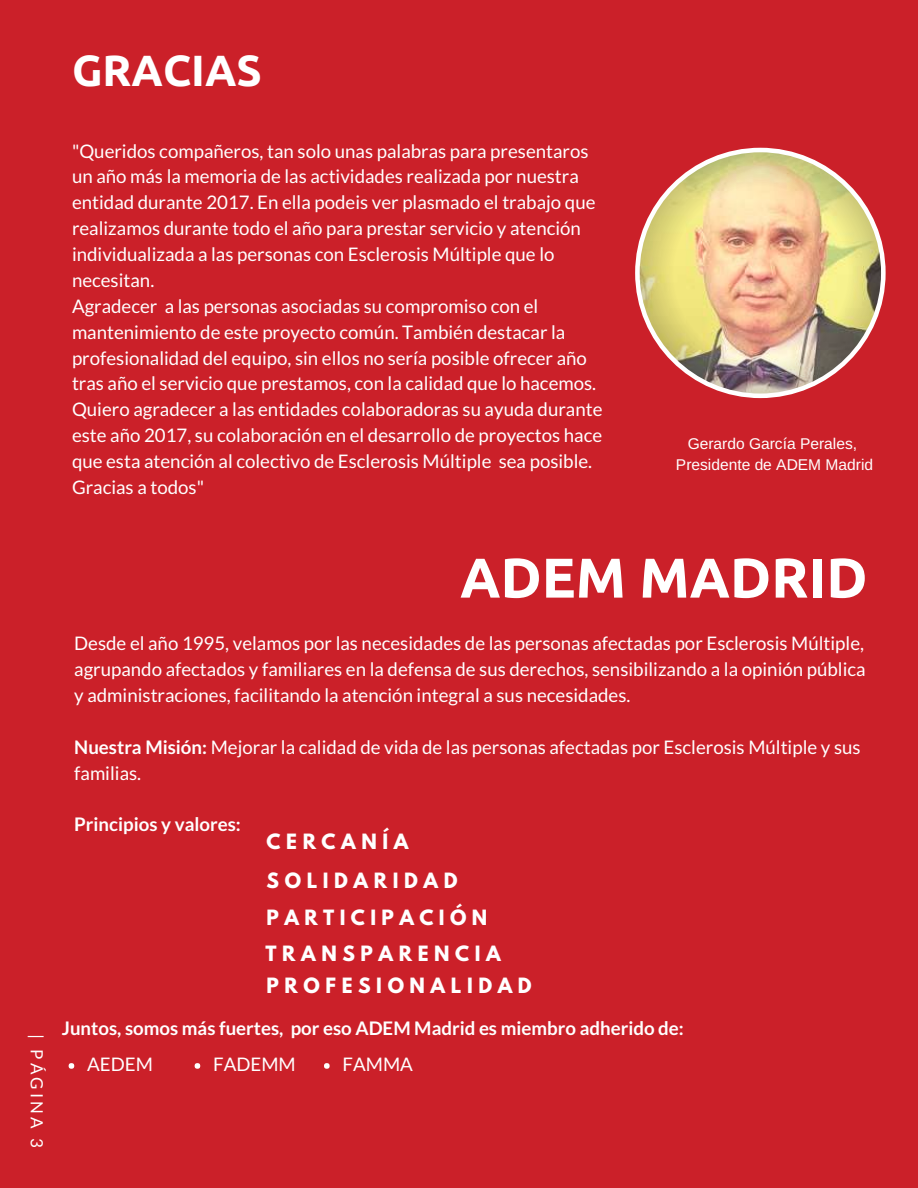
<style>
.page{position:relative;width:918px;height:1188px;background:#cb2029}
.page>*{position:absolute;margin:0;border:0;box-sizing:border-box;transform-origin:0 0}
.t1{font:700 55.95px "Ubuntu";color:#fff}
.t2{font:700 43.65px "Ubuntu";color:#fff}
.t3{font:18.75px/25.8px "Lato";color:#fff}
.t4{font:700 18.75px "Lato";color:#fff}
.t5{font:700 18.75px "League Spartan";letter-spacing:.3em;color:#fff}
.t6{font:16.8px "Lato";letter-spacing:.19em;color:#fff}
.t7{font:15.6px/21.3px "Arimo";color:#fff;text-align:center}
.s1{font-weight:700}
</style>
<div class="page">
<img style="left:635px;top:148px;width:251px;height:250px">
<svg style="left:69px;top:1063px;width:5px;height:6px"></svg>
<svg style="left:195px;top:1063px;width:5px;height:6px"></svg>
<svg style="left:324px;top:1063px;width:6px;height:6px"></svg>
<h2 class="t2" style="left:72px;top:45px;width:191px">GRACIAS</h2>
<p class="t3" style="left:72px;top:137px;width:532px">"Queridos compañeros, tan solo unas palabras para presentaros un año más la memoria de las actividades realizada por nuestra entidad durante 2017. En ella podeis ver plasmado el trabajo que realizamos durante todo el año para prestar servicio y atención individualizada a las personas con Esclerosis Múltiple que lo necesitan.<br>Agradecer a las personas asociadas su compromiso con el mantenimiento de este proyecto común. También destacar la profesionalidad del equipo, sin ellos no sería posible ofrecer año tras año el servicio que prestamos, con la calidad que lo hacemos.<br>Quiero agradecer a las entidades colaboradoras su ayuda durante este año 2017, su colaboración en el desarrollo de proyectos hace que esta atención al colectivo de Esclerosis Múltiple sea posible.<br>Gracias a todos"</p>
<p class="t7" style="left:676px;top:433px;width:199px">Gerardo García Perales,<br>Presidente de ADEM Madrid</p>
<p class="t6" style="left:48px;top:1034px;width:115px;rotate:90deg">| PÁGINA 3</p>
<h1 class="t1" style="left:460px;top:545px;width:409px">ADEM MADRID</h1>
<p class="t3" style="left:74px;top:630px;width:793px;text-align:justify">Desde el año 1995, velamos por las necesidades de las personas afectadas por Esclerosis Múltiple, agrupando afectados y familiares en la defensa de sus derechos, sensibilizando a la opinión pública y administraciones, facilitando la atención integral a sus necesidades.</p>
<p class="t3" style="left:74px;top:734px;width:788px"><span class="s1">Nuestra Misión:</span> Mejorar la calidad de vida de las personas afectadas por Esclerosis Múltiple y sus familias.</p>
<p class="t4" style="left:74px;top:813px;width:168px">Principios y valores:</p>
<p class="t5" style="left:267px;top:833px;width:143px">CERCANÍA</p>
<p class="t5" style="left:267px;top:871px;width:192px">SOLIDARIDAD</p>
<p class="t5" style="left:267px;top:908px;width:222px">PARTICIPACIÓN</p>
<p class="t5" style="left:266px;top:944px;width:237px">TRANSPARENCIA</p>
<p class="t5" style="left:267px;top:977px;width:267px">PROFESIONALIDAD</p>
<p class="t4" style="left:62px;top:1016px;width:623px">Juntos, somos más fuertes, por eso ADEM Madrid es miembro adherido de:</p>
<p class="t3" style="left:87px;top:1051px;width:67px">AEDEM</p>
<p class="t3" style="left:213px;top:1051px;width:84px">FADEMM</p>
<p class="t3" style="left:343px;top:1051px;width:72px">FAMMA</p>
</div>
